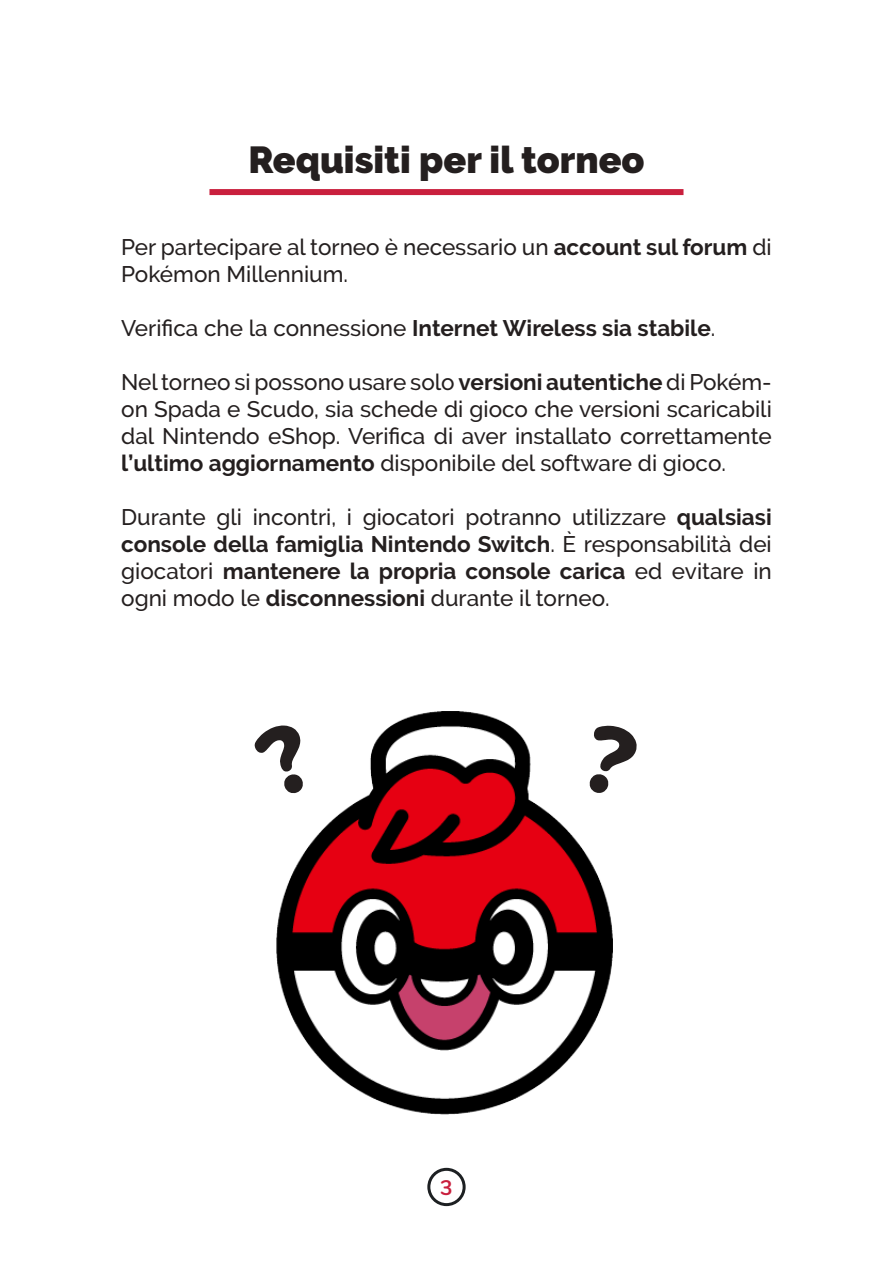
<style>
.page{position:relative;width:893px;height:1263px;background:#fff}
.page>*{position:absolute;margin:0;border:0;box-sizing:border-box;transform-origin:0 0}
.t1{font:900 37.5px "Raleway";color:#241f1f}
.t2{font:500 22.5px/27px "Raleway";color:#241f1f;text-align:justify}
.t3{font:700 22.5px "Raleway";color:#241f1f}
.t4{font:700 21px "Nunito";color:#c91f3d}
.s1{font-weight:700}
.s2{font-weight:500}
</style>
<div class="page">
<div style="left:427px;top:1168px;width:39px;height:38px;border:3px solid #1d2022;border-radius:50%"></div>
<img style="left:277px;top:712px;width:336px;height:402px">
<div style="left:209px;top:189px;width:474px;height:6px;background:#c91f3d"></div>
<svg style="left:277px;top:720px;width:41px;height:80px"></svg>
<svg style="left:574px;top:720px;width:39px;height:80px"></svg>
<h1 class="t1" style="left:248px;top:138px;width:398px">Requisiti per il torneo</h1>
<p class="t2" style="left:121px;top:234px;width:652px">Per partecipare al torneo è necessario un <span class="s1">account sul forum</span> di<br>Pokémon Millennium.</p>
<p class="t3" style="left:121px;top:315px;width:596px"><span class="s2">Verifica che la connessione</span> Internet Wireless sia stabile<span class="s2">.</span></p>
<p class="t2" style="left:121px;top:369px;width:652px">Nel torneo si possono usare solo <span class="s1">versioni autentiche</span> di Pokém&shy;on Spada e Scudo, sia schede di gioco che versioni scaricabili dal Nintendo eShop. Verifica di aver installato correttamente <span class="s1">l’ultimo aggiornamento</span> disponibile del software di gioco.</p>
<p class="t2" style="left:121px;top:504px;width:652px">Durante gli incontri, i giocatori potranno utilizzare <span class="s1">qualsiasi console della famiglia Nintendo Switch</span>. È responsabilità dei giocatori <span class="s1">mantenere la propria console carica</span> ed evitare in ogni modo le <span class="s1">disconnessioni</span> durante il torneo.</p>
<p class="t4" style="left:440px;top:1173px;width:14px">3</p>
</div>
